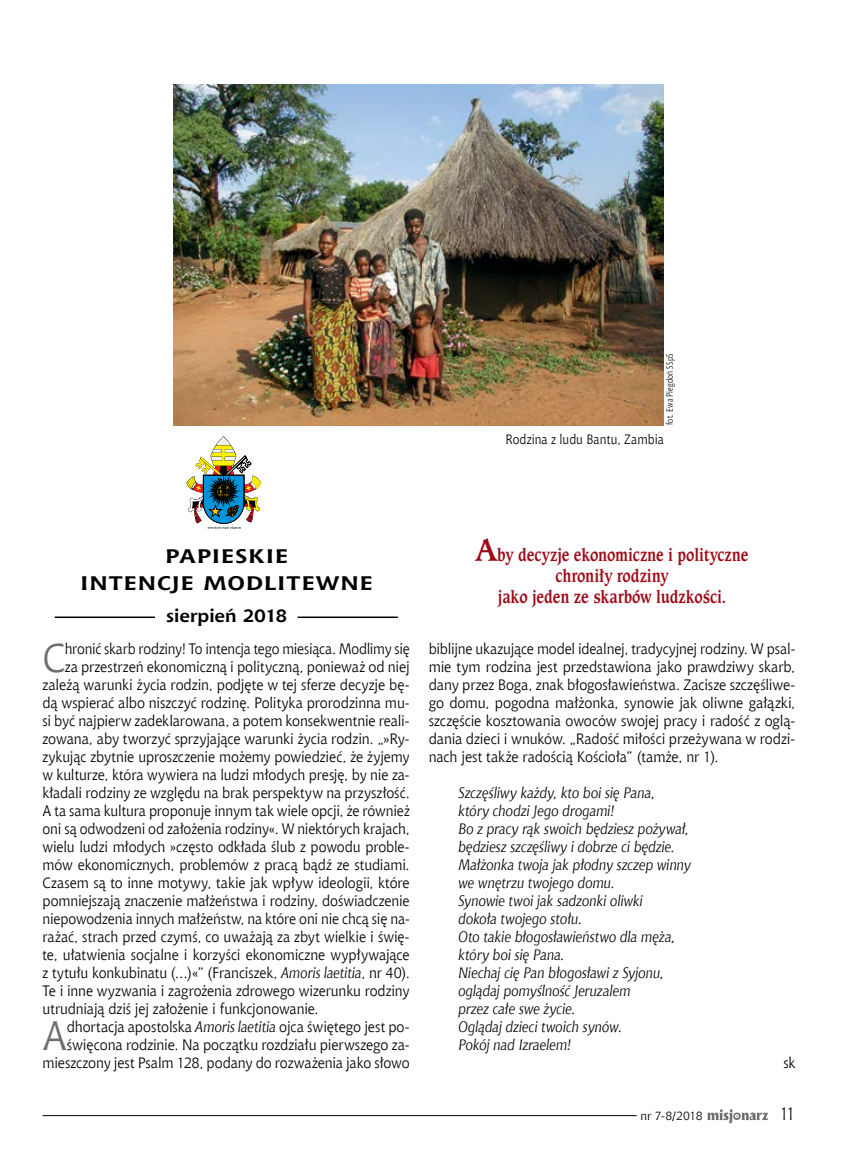
<style>
.page{position:relative;width:859px;height:1166px;background:#fff}
.page>*{position:absolute;margin:0;border:0;box-sizing:border-box;transform-origin:0 0}
.t1{font:40.5px "Chianti EU";color:#6d6e71;scale:.96 1}
.t2{font:700 19.5px/27px "Chianti EU";letter-spacing:.03em;color:#000;text-align:center;scale:1.25 1}
.t3{font:700 18px/21px "Caxton Bk EU";letter-spacing:-.01em;color:#9e0917;text-align:center;scale:.85 1}
.t4{font:700 18px "Chianti EU";letter-spacing:-.01em;color:#000;scale:1.08 1}
.t5{font:18px "Chianti EU";color:#000;scale:.85 1}
.t6{font:15px/18px "Chianti EU";letter-spacing:-.01em;color:#000;text-align:justify;scale:.95 1}
.t7{font:15px/18px "Chianti EU";letter-spacing:-.01em;color:#000;text-align:right;scale:.96 1}
.t8{font:italic 15px/18px "Chianti EU";letter-spacing:-.005em;color:#000;scale:.96 1}
.t9{font:15px "Chianti EU";letter-spacing:-.01em;color:#000;scale:.94 1}
.t10{font:15px "Chianti EU";letter-spacing:-.01em;color:#000;scale:.93 1}
.t11{font:13.5px "Chianti EU";letter-spacing:.005em;color:#000;scale:.9 1}
.t12{font:12px "Chianti EU";letter-spacing:-.02em;color:#000}
.t13{font:9px "Chianti EU";letter-spacing:.02em;color:#000;scale:.8 1}
.s1{font-style:italic}
.s2{font-size:33px}
</style>
<div class="page">
<svg style="left:186px;top:436px;width:75px;height:93px"></svg>
<hr style="left:55px;top:616px;width:100px;height:2px;background:#000">
<hr style="left:298px;top:616px;width:100px;height:2px;background:#000">
<img style="left:174px;top:84px;width:490px;height:341px">
<hr style="left:43px;top:1114px;width:594px;height:1px;background:#000">
<svg style="left:707px;top:1109px;width:61px;height:13px"></svg>
<p class="t13" style="left:664px;top:425px;width:91px;rotate:-90deg">fot. Ewa Piegdoń SSpS</p>
<p class="t11" style="left:505px;top:431px;width:177px">Rodzina z ludu Bantu, Zambia</p>
<h2 class="t2" style="left:80px;top:542px;width:236px">PAPIESKIE<br>INTENCJE MODLITEWNE</h2>
<p class="t4" style="left:166px;top:604px;width:113px">sierpień 2018</p>
<h1 class="t1" style="left:43px;top:633px;width:25px">C</h1>
<p class="t10" style="left:65px;top:639px;width:372px">hronić skarb rodziny! To intencja tego miesiąca. Modlimy się</p>
<p class="t7" style="left:65px;top:657px;width:361px">za przestrzeń ekonomiczną i polityczną, ponieważ od niej</p>
<p class="t7" style="left:43px;top:675px;width:384px">zależą warunki życia rodzin, podjęte w tej sferze decyzje bę-</p>
<p class="t7" style="left:43px;top:693px;width:384px">dą wspierać albo niszczyć rodzinę. Polityka prorodzinna mu-</p>
<p class="t7" style="left:43px;top:711px;width:384px">si być najpierw zadeklarowana, a potem konsekwentnie reali-</p>
<p class="t7" style="left:43px;top:729px;width:384px">zowana, aby tworzyć sprzyjające warunki życia rodzin. „»Ry-</p>
<p class="t6" style="left:43px;top:747px;width:388px">zykując zbytnie uproszczenie możemy powiedzieć, że żyjemy</p>
<p class="t6" style="left:43px;top:765px;width:388px">w kulturze, która wywiera na ludzi młodych presję, by nie za-</p>
<p class="t6" style="left:43px;top:783px;width:388px">kładali rodziny ze względu na brak perspektyw na przyszłość.</p>
<p class="t6" style="left:43px;top:801px;width:388px">A ta sama kultura proponuje innym tak wiele opcji, że również</p>
<p class="t9" style="left:43px;top:819px;width:392px">oni są odwodzeni od założenia rodziny«. W niektórych krajach,</p>
<p class="t6" style="left:43px;top:837px;width:388px">wielu ludzi młodych »często odkłada ślub z powodu proble-</p>
<p class="t6" style="left:43px;top:855px;width:388px">mów ekonomicznych, problemów z pracą bądź ze studiami.</p>
<p class="t6" style="left:43px;top:873px;width:388px">Czasem są to inne motywy, takie jak wpływ ideologii, które</p>
<p class="t6" style="left:43px;top:891px;width:388px">pomniejszają znaczenie małżeństwa i rodziny, doświadczenie</p>
<p class="t9" style="left:43px;top:909px;width:392px">niepowodzenia innych małżeństw, na które oni nie chcą się na-</p>
<p class="t6" style="left:43px;top:927px;width:388px">rażać, strach przed czymś, co uważają za zbyt wielkie i świę-</p>
<p class="t6" style="left:43px;top:945px;width:388px">te, ułatwienia socjalne i korzyści ekonomiczne wypływające</p>
<p class="t6" style="left:43px;top:963px;width:388px">z tytułu konkubinatu (…)«” (Franciszek, <span class="s1">Amoris laetitia</span>, nr 40).</p>
<p class="t6" style="left:43px;top:981px;width:388px">Te i inne wyzwania i zagrożenia zdrowego wizerunku rodziny</p>
<p class="t6" style="left:43px;top:999px;width:292px">utrudniają dziś jej założenie i funkcjonowanie.</p>
<h1 class="t1" style="left:43px;top:1011px;width:27px">A</h1>
<p class="t7" style="left:43px;top:1017px;width:384px">dhortacja apostolska <span class="s1">Amoris laetitia</span> ojca świętego jest po&shy;święcona rodzinie. Na początku rozdziału pierwszego za&shy;mieszczony jest Psalm 128, podany do rozważenia jako słowo</p>
<p class="t3" style="left:476px;top:545px;width:322px"><span class="s2">A</span>by decyzje ekonomiczne i polityczne chroniły rodziny<br>jako jeden ze skarbów ludzkości.</p>
<p class="t6" style="left:429px;top:639px;width:387px">biblijne ukazujące model idealnej, tradycyjnej rodziny. W psal&shy;mie tym rodzina jest przedstawiona jako prawdziwy skarb, dany przez Boga, znak błogosławieństwa. Zacisze szczęśliwe&shy;go domu, pogodna małżonka, synowie jak oliwne gałązki, szczęście kosztowania owoców swojej pracy i radość z oglą&shy;dania dzieci i wnuków. „Radość miłości przeżywana w rodzi&shy;nach jest także radością Kościoła” (tamże, nr 1).</p>
<p class="t8" style="left:458px;top:783px;width:244px">Szczęśliwy każdy, kto boi się Pana,<br>który chodzi Jego drogami!<br>Bo z pracy rąk swoich będziesz pożywał, będziesz szczęśliwy i dobrze ci będzie.<br>Małżonka twoja jak płodny szczep winny we wnętrzu twojego domu.<br>Synowie twoi jak sadzonki oliwki<br>dokoła twojego stołu.<br>Oto takie błogosławieństwo dla męża, który boi się Pana.<br>Niechaj cię Pan błogosławi z Syjonu, oglądaj pomyślność Jeruzalem<br>przez całe swe życie.<br>Oglądaj dzieci twoich synów.<br>Pokój nad Izraelem!</p>
<p class="t7" style="left:783px;top:1053px;width:14px">sk</p>
<p class="t12" style="left:640px;top:1108px;width:64px">nr 7-8/2018</p>
<p class="t5" style="left:780px;top:1102px;width:20px">11</p>
</div>
